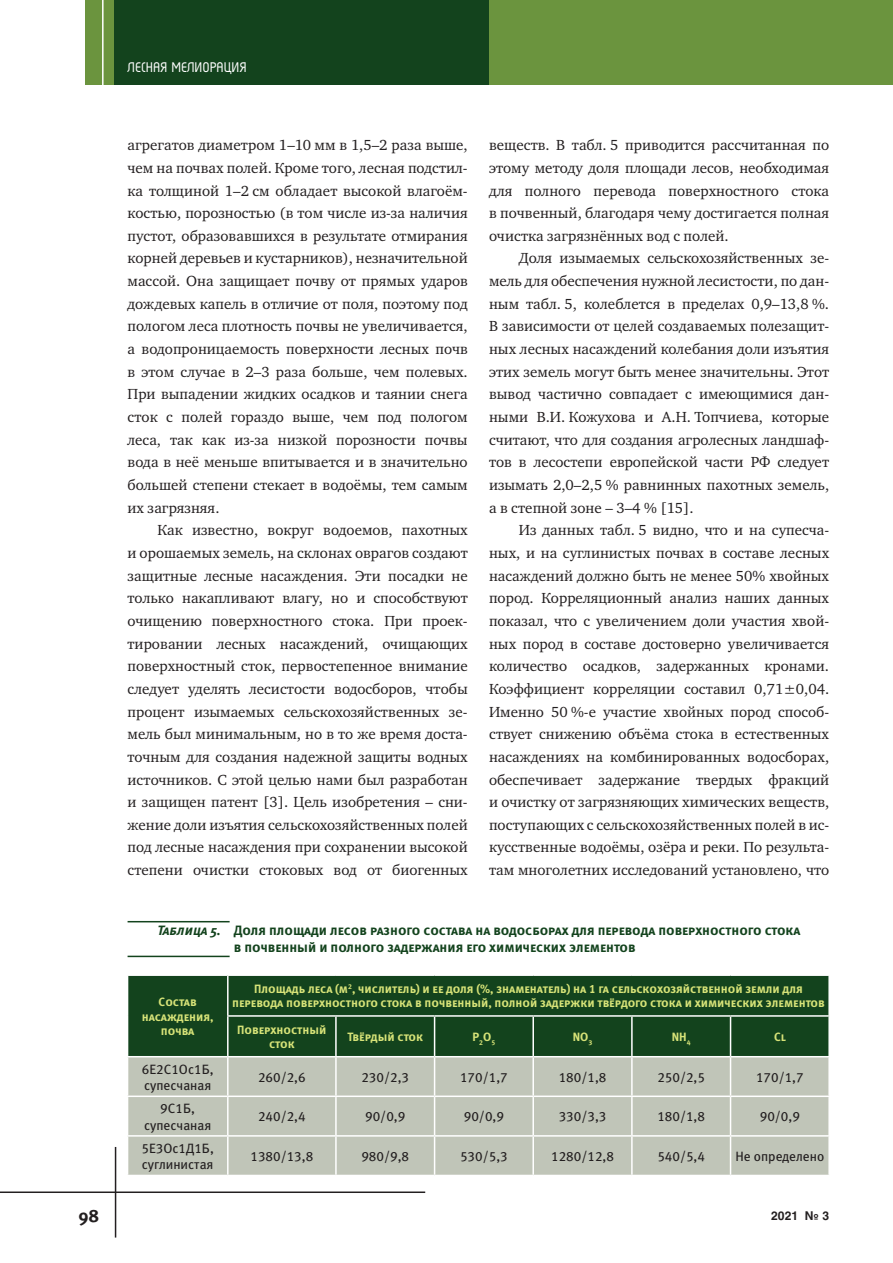
<style>
.page{position:relative;width:893px;height:1263px;background:#fff}
.page>*{position:absolute;margin:0;border:0;box-sizing:border-box;transform-origin:0 0}
.t1{font:18px "Meta Bold C";color:#231f20}
.t2{font:700 16.5px "Magic C";color:#fff}
.Text{font:15px/22.6px "Charter C";color:#231f20;text-align:justify}
.Tabl_02{font:13.5px/16.2px "Meta Book LFC";color:#231f20}
.Tabl_Zag{font:13.5px/16.2px "Meta Bold Caps C";color:#13431d}
.Tabl_01{font:12px/14.4px "Meta Bold Caps LFC";color:#d7e378;text-align:center}
.t3{font:700 12px "Helios C";color:#231f20}
.s1{font-style:italic}
</style>
<div class="page">
<div style="left:85px;top:0;width:808px;height:85px;background:#6b943e"></div>
<div style="left:115px;top:0;width:374px;height:85px;background:#13431d"></div>
<hr style="left:102px;top:0;width:2px;height:85px;background:#fff">
<hr style="left:0;top:1191px;width:425px;height:2px;background:#231f20">
<hr style="left:115px;top:1147px;width:1px;height:90px;background:#231f20">
<hr style="left:128px;top:921px;width:102px;height:1px;background:#13431d">
<hr style="left:128px;top:956px;width:102px;height:1px;background:#13431d">
<div style="left:128px;top:976px;width:700px;height:80px;background:#13431d"></div>
<div style="left:128px;top:1057px;width:700px;height:118px;background:#c0c5b8"></div>
<hr style="left:335px;top:1017px;width:2px;height:39px;background:#fff">
<hr style="left:434px;top:1017px;width:1px;height:39px;background:#fff">
<hr style="left:532px;top:1017px;width:2px;height:39px;background:#fff">
<hr style="left:631px;top:1017px;width:2px;height:39px;background:#fff">
<hr style="left:730px;top:1017px;width:1px;height:39px;background:#fff">
<hr style="left:227px;top:1057px;width:2px;height:38px;background:#fff">
<hr style="left:335px;top:1057px;width:2px;height:38px;background:#fff">
<hr style="left:434px;top:1057px;width:1px;height:38px;background:#fff">
<hr style="left:532px;top:1057px;width:2px;height:38px;background:#fff">
<hr style="left:631px;top:1057px;width:2px;height:38px;background:#fff">
<hr style="left:730px;top:1057px;width:1px;height:38px;background:#fff">
<hr style="left:127px;top:1095px;width:101px;height:2px;background:#fff">
<hr style="left:228px;top:1095px;width:108px;height:2px;background:#fff">
<hr style="left:227px;top:1097px;width:2px;height:38px;background:#fff">
<hr style="left:336px;top:1095px;width:99px;height:2px;background:#fff">
<hr style="left:335px;top:1097px;width:2px;height:38px;background:#fff">
<hr style="left:435px;top:1095px;width:98px;height:2px;background:#fff">
<hr style="left:434px;top:1097px;width:1px;height:38px;background:#fff">
<hr style="left:533px;top:1095px;width:99px;height:2px;background:#fff">
<hr style="left:532px;top:1097px;width:2px;height:38px;background:#fff">
<hr style="left:632px;top:1095px;width:98px;height:2px;background:#fff">
<hr style="left:631px;top:1097px;width:2px;height:38px;background:#fff">
<hr style="left:730px;top:1095px;width:100px;height:2px;background:#fff">
<hr style="left:730px;top:1097px;width:1px;height:38px;background:#fff">
<hr style="left:127px;top:1135px;width:101px;height:1px;background:#fff">
<hr style="left:228px;top:1135px;width:108px;height:1px;background:#fff">
<hr style="left:227px;top:1136px;width:2px;height:39px;background:#fff">
<hr style="left:336px;top:1135px;width:99px;height:1px;background:#fff">
<hr style="left:335px;top:1136px;width:2px;height:39px;background:#fff">
<hr style="left:435px;top:1135px;width:98px;height:1px;background:#fff">
<hr style="left:434px;top:1136px;width:1px;height:39px;background:#fff">
<hr style="left:533px;top:1135px;width:99px;height:1px;background:#fff">
<hr style="left:532px;top:1136px;width:2px;height:39px;background:#fff">
<hr style="left:632px;top:1135px;width:98px;height:1px;background:#fff">
<hr style="left:631px;top:1136px;width:2px;height:39px;background:#fff">
<hr style="left:730px;top:1135px;width:100px;height:1px;background:#fff">
<hr style="left:730px;top:1136px;width:1px;height:39px;background:#fff">
<hr style="left:227px;top:1015px;width:109px;height:2px;background:#fff">
<hr style="left:336px;top:1015px;width:99px;height:2px;background:#fff">
<hr style="left:435px;top:1015px;width:98px;height:2px;background:#fff">
<hr style="left:533px;top:1015px;width:99px;height:2px;background:#fff">
<hr style="left:632px;top:1015px;width:98px;height:2px;background:#fff">
<hr style="left:730px;top:1015px;width:100px;height:2px;background:#fff">
<hr style="left:227px;top:976px;width:2px;height:39px;background:#fff">
<hr style="left:227px;top:1017px;width:2px;height:39px;background:#fff">
<p class="t2" style="left:128px;top:60px;width:121px">ЛЕСНАЯ МЕЛИОРАЦИЯ</p>
<p class="Text" style="left:128px;top:134px;width:342px">агрегатов диаметром 1–10 мм в 1,5–2 раза выше, чем на почвах полей. Кроме того, лесная подстил&shy;ка толщиной 1–2 см обладает высокой влагоём&shy;костью, порозностью (в том числе из-за наличия пустот, образовавшихся в результате отмирания корней деревьев и кустарников), незначительной массой. Она защищает почву от прямых ударов дождевых капель в отличие от поля, поэтому под пологом леса плотность почвы не увеличивается, а водопроницаемость поверхности лесных почв в этом случае в 2–3 раза больше, чем полевых.<br>При выпадении жидких осадков и таянии снега сток с полей гораздо выше, чем под пологом леса, так как из-за низкой порозности почвы вода в неё меньше впитывается и в значительно большей степени стекает в водоёмы, тем самым их загрязняя.</p>
<p class="Text" style="left:128px;top:519px;width:342px;text-indent:30px">Как известно, вокруг водоемов, пахотных и орошаемых земель, на склонах оврагов создают защитные лесные насаждения. Эти посадки не только накапливают влагу, но и способствуют очищению поверхностного стока. При проек&shy;тировании лесных насаждений, очищающих поверхностный сток, первостепенное внимание следует уделять лесистости водосборов, чтобы процент изымаемых сельскохозяйственных зе&shy;мель был минимальным, но в то же время доста&shy;точным для создания надежной защиты водных источников. С этой целью нами был разработан и защищен патент [3]. Цель изобретения – сни&shy;жение доли изъятия сельскохозяйственных полей под лесные насаждения при сохранении высокой степени очистки стоковых вод от биогенных</p>
<p class="Text" style="left:489px;top:134px;width:342px">веществ. В табл. 5 приводится рассчитанная по этому методу доля площади лесов, необходимая для полного перевода поверхностного стока в почвенный, благодаря чему достигается полная очистка загрязнённых вод с полей.</p>
<p class="Text" style="left:489px;top:247px;width:342px;text-indent:30px">Доля изымаемых сельскохозяйственных зе&shy;мель для обеспечения нужной лесистости, по дан&shy;ным табл. 5, колеблется в пределах 0,9–13,8 %.<br>В зависимости от целей создаваемых полезащит&shy;ных лесных насаждений колебания доли изъятия этих земель могут быть менее значительны. Этот вывод частично совпадает с имеющимися дан&shy;ными В.И. Кожухова и А.Н. Топчиева, которые считают, что для создания агролесных ландшаф&shy;тов в лесостепи европейской части РФ следует изымать 2,0–2,5 % равнинных пахотных земель, а в степной зоне – 3–4 % [15].</p>
<p class="Text" style="left:489px;top:519px;width:342px;text-indent:30px">Из данных табл. 5 видно, что и на супесча&shy;ных, и на суглинистых почвах в составе лесных насаждений должно быть не менее 50% хвойных пород. Корреляционный анализ наших данных показал, что с увеличением доли участия хвой&shy;ных пород в составе достоверно увеличивается количество осадков, задержанных кронами.<br>Коэффициент корреляции составил 0,71±0,04.<br>Именно 50 %-е участие хвойных пород способ&shy;ствует снижению объёма стока в естественных насаждениях на комбинированных водосборах, обеспечивает задержание твердых фракций и очистку от загрязняющих химических веществ, поступающих с сельскохозяйственных полей в ис&shy;кусственные водоёмы, озёра и реки. По результа&shy;там многолетних исследований установлено, что</p>
<p class="Tabl_Zag" style="left:234px;top:922px;width:568px;text-indent:-77px"><span class="s1">Таблица 5.</span> Доля площади лесов разного состава на водосборах для перевода поверхностного стока в почвенный и полного задержания его химических элементов</p>
<p class="Tabl_01" style="left:142px;top:995px;width:73px">Состав насаждения, почва</p>
<p class="Tabl_01" style="left:232px;top:981px;width:594px">Площадь леса (м<sup>2</sup>, числитель) и ее доля (%, знаменатель) на 1 га сельскохозяйственной земли для перевода поверхностного стока в почвенный, полной задержки твёрдого стока и химических элементов</p>
<p class="Tabl_01" style="left:237px;top:1022px;width:91px">Поверхностный сток</p>
<p class="Tabl_01" style="left:347px;top:1029px;width:77px">Твёрдый сток</p>
<p class="Tabl_01" style="left:472px;top:1029px;width:24px">Р<sub>2</sub>О<sub>5</sub></p>
<p class="Tabl_01" style="left:573px;top:1029px;width:21px">NO<sub>3</sub></p>
<p class="Tabl_01" style="left:672px;top:1029px;width:20px">NH<sub>4</sub></p>
<p class="Tabl_01" style="left:774px;top:1029px;width:13px">Cl</p>
<p class="Tabl_02" style="left:142px;top:1061px;width:73px">6Е2С1Ос1Б, супесчаная</p>
<p class="Tabl_02" style="left:258px;top:1069px;width:49px">260/2,6</p>
<p class="Tabl_02" style="left:361px;top:1069px;width:49px">230/2,3</p>
<p class="Tabl_02" style="left:460px;top:1069px;width:49px">170/1,7</p>
<p class="Tabl_02" style="left:559px;top:1069px;width:49px">180/1,8</p>
<p class="Tabl_02" style="left:657px;top:1069px;width:49px">250/2,5</p>
<p class="Tabl_02" style="left:756px;top:1069px;width:49px">170/1,7</p>
<p class="Tabl_02" style="left:144px;top:1100px;width:69px;text-align:center">9С1Б, супесчаная</p>
<p class="Tabl_02" style="left:258px;top:1108px;width:49px">240/2,4</p>
<p class="Tabl_02" style="left:365px;top:1108px;width:42px">90/0,9</p>
<p class="Tabl_02" style="left:464px;top:1108px;width:42px">90/0,9</p>
<p class="Tabl_02" style="left:559px;top:1108px;width:49px">330/3,3</p>
<p class="Tabl_02" style="left:657px;top:1108px;width:49px">180/1,8</p>
<p class="Tabl_02" style="left:760px;top:1108px;width:42px">90/0,9</p>
<p class="Tabl_02" style="left:141px;top:1140px;width:74px">5Е3Ос1Д1Б, суглинистая</p>
<p class="Tabl_02" style="left:250px;top:1148px;width:64px">1380/13,8</p>
<p class="Tabl_02" style="left:361px;top:1148px;width:49px">980/9,8</p>
<p class="Tabl_02" style="left:460px;top:1148px;width:49px">530/5,3</p>
<p class="Tabl_02" style="left:551px;top:1148px;width:64px">1280/12,8</p>
<p class="Tabl_02" style="left:657px;top:1148px;width:49px">540/5,4</p>
<p class="Tabl_02" style="left:735px;top:1148px;width:90px">Не определено</p>
<p class="t1" style="left:78px;top:1205px;width:22px">98</p>
<p class="t3" style="left:771px;top:1208px;width:59px">2021 № 3</p>
</div>
